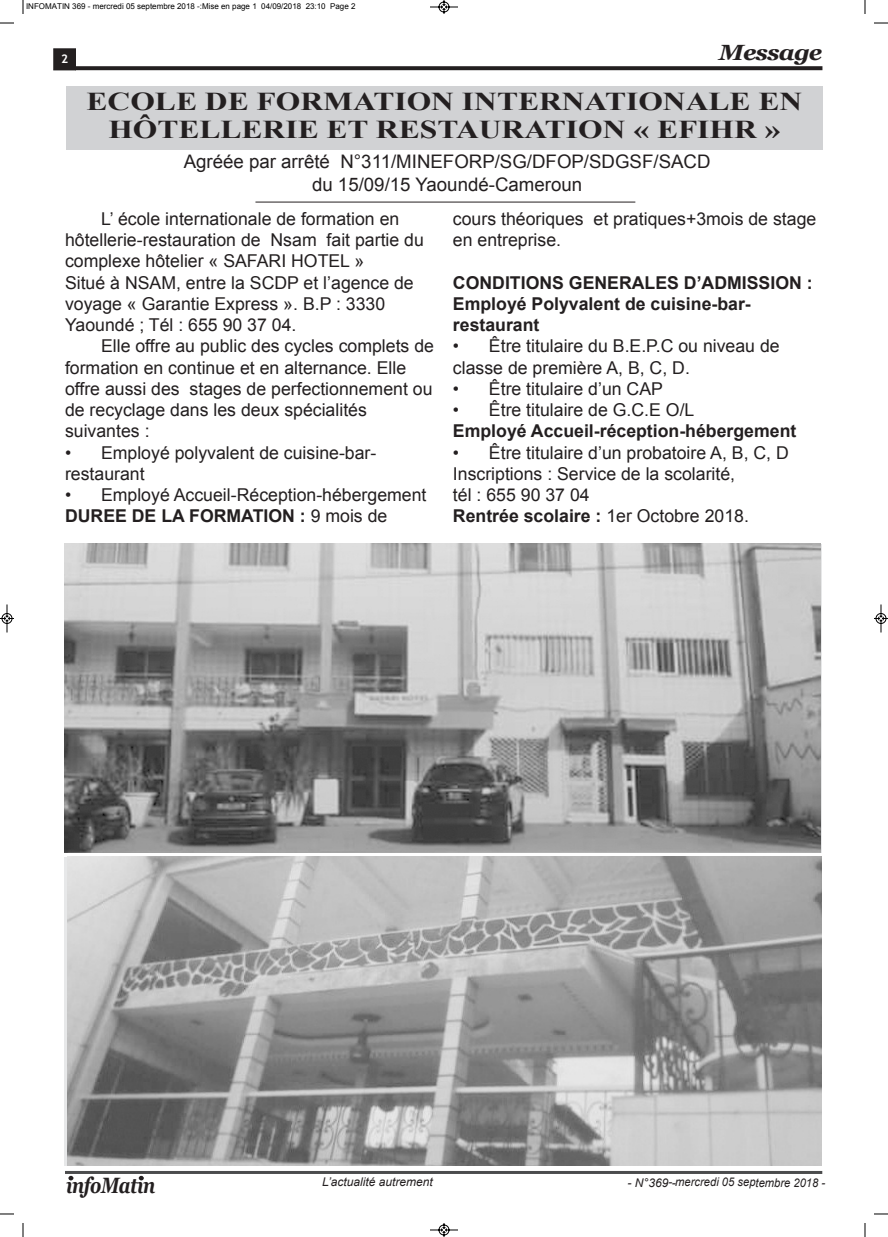
<style>
.page{position:relative;width:888px;height:1237px;background:#fff}
.page>*{position:absolute;margin:0;border:0;box-sizing:border-box;transform-origin:0 0}
.t1{font:700 25.7px/27.6px "Times New Roman";color:#231f20;text-align:center;scale:1.23 1}
.t2{font:italic 700 22.1px "Georgia";letter-spacing:-.025em;color:#231f20;scale:.8 1}
.t3{font:italic 700 22px "Georgia";letter-spacing:-.035em;color:#231f20;scale:1.1 1}
.t4{font:18.7px/22.4px "Arial";color:#231f20;text-align:center}
.t5{font:17.7px/21.2px "Arial";color:#231f20}
.t6{font:700 17.7px/21.2px "Arial";color:#231f20}
.t7{font:italic 12px "Arial";color:#231f20}
.t8{font:italic 12px "Arial";color:#231f20;scale:.93 1}
.t9{font:700 12px "Trebuchet MS";color:#fff}
.t10{font:8px "Arial";color:#000}
.s1{font-weight:700}
</style>
<div class="page">
<svg style="left:76px;top:66px;width:746px;height:4px;background:#2e2a2b"></svg>
<div style="left:54px;top:49px;width:21px;height:21px;background:#231f20"></div>
<div style="left:53px;top:49px;width:23px;height:21px;border:1px solid #231f20"></div>
<svg style="left:69px;top:1175px;width:4px;height:5px"></svg>
<svg style="left:139px;top:1175px;width:5px;height:5px"></svg>
<hr style="left:65px;top:1171px;width:757px;height:3px;background:#4b4c4d">
<div style="left:66px;top:86px;width:757px;height:64px;background:#d1d2d4"></div>
<img style="left:64px;top:543px;width:757px;height:309px">
<img style="left:67px;top:856px;width:754px;height:309px">
<hr style="left:255px;top:201px;width:380px;height:1px;background:#231f20">
<svg style="left:23px;top:0;width:1px;height:14px"></svg>
<svg style="left:0;top:23px;width:14px;height:1px"></svg>
<svg style="left:865px;top:0;width:1px;height:14px"></svg>
<svg style="left:874px;top:23px;width:14px;height:1px"></svg>
<svg style="left:23px;top:1223px;width:1px;height:14px"></svg>
<svg style="left:0;top:1213px;width:14px;height:1px"></svg>
<svg style="left:865px;top:1223px;width:1px;height:14px"></svg>
<svg style="left:874px;top:1213px;width:14px;height:1px"></svg>
<svg style="left:430px;top:0;width:28px;height:14px"></svg>
<svg style="left:430px;top:1223px;width:28px;height:14px"></svg>
<svg style="left:0;top:604px;width:14px;height:29px"></svg>
<svg style="left:874px;top:604px;width:14px;height:29px"></svg>
<p class="t10" style="left:26px;top:2px;width:331px">INFOMATIN 369 - mercredi 05 septembre 2018 -:Mise en page 1 04/09/2018 23:10 Page 2</p>
<p class="t9" style="left:61px;top:51px;width:9px">2</p>
<p class="t3" style="left:719px;top:40px;width:96px">Message</p>
<h1 class="t1" style="left:87px;top:88px;width:583px">ECOLE DE FORMATION INTERNATIONALE EN<br>HÔTELLERIE ET RESTAURATION « EFIHR »</h1>
<p class="t4" style="left:184px;top:151px;width:528px">Agréée par arrêté N°311/MINEFORP/SG/DFOP/SDGSF/SACD du 15/09/15 Yaoundé-Cameroun</p>
<p class="t5" style="left:65px;top:208px;width:360px;text-indent:36px">L’ école internationale de formation en hôtellerie-restauration de Nsam fait partie du complexe hôtelier « SAFARI HOTEL »<br>Situé à NSAM, entre la SCDP et l’agence de voyage « Garantie Express ». B.P : 3330<br>Yaoundé ; Tél : 655 90 37 04.</p>
<p class="t5" style="left:65px;top:336px;width:371px;text-indent:36px">Elle offre au public des cycles complets de formation en continue et en alternance. Elle offre aussi des stages de perfectionnement ou de recyclage dans les deux spécialités suivantes :</p>
<p class="t5" style="left:65px;top:442px;width:313px">• Employé polyvalent de cuisine-bar&shy;restaurant</p>
<p class="t5" style="left:65px;top:484px;width:363px">• Employé Accueil-Réception-hébergement<br><span class="s1">DUREE DE LA FORMATION :</span> 9 mois de</p>
<p class="t5" style="left:453px;top:208px;width:365px">cours théoriques et pratiques+3mois de stage en entreprise.</p>
<p class="t6" style="left:453px;top:272px;width:361px">CONDITIONS GENERALES D’ADMISSION :<br>Employé Polyvalent de cuisine-bar&shy;restaurant</p>
<p class="t5" style="left:453px;top:336px;width:328px">• Être titulaire du B.E.P.C ou niveau de classe de première A, B, C, D.</p>
<p class="t5" style="left:453px;top:378px;width:212px">• Être titulaire d’un CAP</p>
<p class="t5" style="left:453px;top:399px;width:243px">• Être titulaire de G.C.E O/L</p>
<p class="t6" style="left:453px;top:420px;width:345px">Employé Accueil-réception-hébergement</p>
<p class="t5" style="left:453px;top:442px;width:337px">• Être titulaire d’un probatoire A, B, C, D Inscriptions : Service de la scolarité,<br>tél : 655 90 37 04<br><span class="s1">Rentrée scolaire :</span> 1er Octobre 2018.</p>
<p class="t2" style="left:66px;top:1172px;width:113px">infoMatin</p>
<p class="t7" style="left:322px;top:1174px;width:112px">L’actualité autrement</p>
<p class="t7" style="left:628px;top:1176px;width:50px">- N°369 -</p>
<p class="t8" style="left:668px;top:1175px;width:170px">- mercredi 05 septembre 2018 -</p>
</div>
